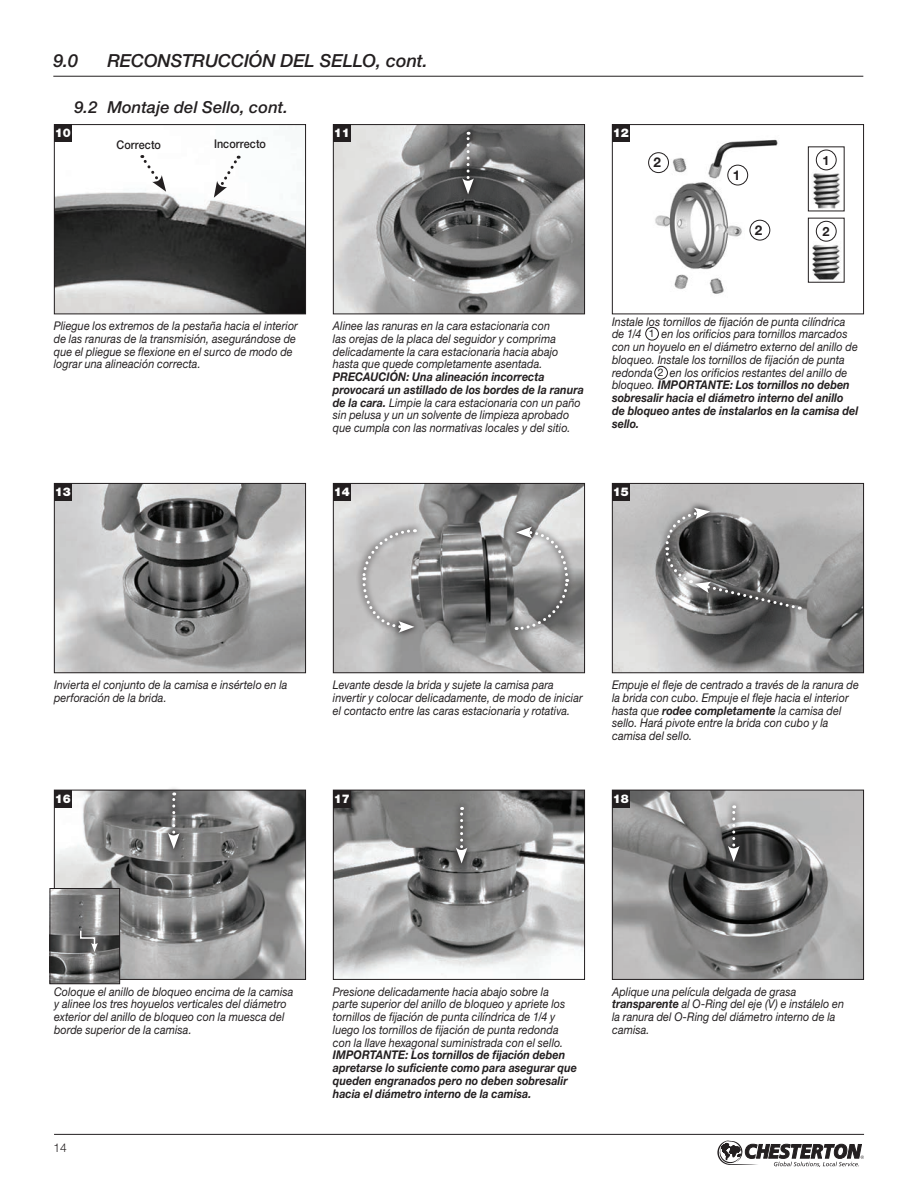
<style>
.page{position:relative;width:918px;height:1188px;background:#fff}
.page>*{position:absolute;margin:0;border:0;box-sizing:border-box;transform-origin:0 0}
.t1{font:italic 500 18px "Helvetica Neue LT Std";letter-spacing:-.005em;color:#231f20}
.t2{font:italic 500 16.5px "Helvetica Neue LT Std";letter-spacing:.005em;color:#231f20}
.t3{font:700 13.5px "Helvetica Neue LT Std";color:#231f20}
.t4{font:700 12.75px "Helvetica Neue LT Std";color:#231f20}
.t5{font:italic 12px/12.8px "Helvetica Neue LT Std";letter-spacing:.01em;color:#231f20;scale:.9 1}
.t6{font:italic 700 12px/12.8px "Helvetica Neue LT Std";letter-spacing:.005em;color:#231f20;scale:.9 1}
.t7{font:900 12px "Helvetica Neue LT Std";color:#fff}
.t8{font:500 12px "Helvetica Neue LT Std";letter-spacing:.01em;color:#231f20;scale:.9 1}
.t9{font:300 12px "Helvetica Neue LT Std";color:#231f20}
.t10{font:10.5px "Helvetica Neue LT Std";color:#231f20}
.s1{font-weight:700}
.s2{font-weight:400}
</style>
<div class="page">
<hr style="left:54px;top:1134px;width:810px;height:1px;background:#231f20">
<svg style="left:717px;top:1140px;width:147px;height:27px"></svg>
<img style="left:56px;top:155px;width:248px;height:157px">
<div style="left:54px;top:124px;width:252px;height:190px;border:1px solid #231f20"></div>
<div style="left:54px;top:124px;width:18px;height:18px;background:#231f20"></div>
<img style="left:335px;top:126px;width:248px;height:186px">
<div style="left:333px;top:124px;width:252px;height:190px;border:1px solid #231f20"></div>
<div style="left:333px;top:124px;width:18px;height:18px;background:#231f20"></div>
<img style="left:648px;top:139px;width:197px;height:155px">
<div style="left:612px;top:124px;width:252px;height:190px;border:1px solid #231f20"></div>
<div style="left:612px;top:124px;width:18px;height:18px;background:#231f20"></div>
<img style="left:56px;top:485px;width:248px;height:186px">
<div style="left:54px;top:483px;width:252px;height:190px;border:1px solid #231f20"></div>
<div style="left:54px;top:483px;width:18px;height:18px;background:#231f20"></div>
<img style="left:335px;top:485px;width:248px;height:186px">
<div style="left:333px;top:483px;width:252px;height:190px;border:1px solid #231f20"></div>
<div style="left:333px;top:483px;width:18px;height:18px;background:#231f20"></div>
<img style="left:614px;top:485px;width:248px;height:186px">
<div style="left:612px;top:483px;width:252px;height:190px;border:1px solid #231f20"></div>
<div style="left:612px;top:483px;width:18px;height:18px;background:#231f20"></div>
<img style="left:56px;top:792px;width:248px;height:186px">
<div style="left:54px;top:790px;width:252px;height:190px;border:1px solid #231f20"></div>
<div style="left:54px;top:790px;width:18px;height:18px;background:#231f20"></div>
<img style="left:335px;top:792px;width:248px;height:186px">
<div style="left:333px;top:790px;width:252px;height:190px;border:1px solid #231f20"></div>
<div style="left:333px;top:790px;width:18px;height:18px;background:#231f20"></div>
<img style="left:614px;top:792px;width:248px;height:186px">
<div style="left:612px;top:790px;width:252px;height:190px;border:1px solid #231f20"></div>
<div style="left:612px;top:790px;width:18px;height:18px;background:#231f20"></div>
<img style="left:51px;top:890px;width:67px;height:92px">
<div style="left:49px;top:888px;width:71px;height:96px;border:1px solid #231f20"></div>
<svg style="left:356px;top:523px;width:67px;height:116px;background:#a8a8a8"></svg>
<svg style="left:361px;top:528px;width:54px;height:105px;background:#b9b8b8"></svg>
<svg style="left:508px;top:520px;width:67px;height:117px;background:#989998"></svg>
<svg style="left:516px;top:527px;width:54px;height:105px;background:#9c9c9c"></svg>
<svg style="left:456px;top:125px;width:24px;height:76px"></svg>
<svg style="left:462px;top:132px;width:12px;height:62px"></svg>
<svg style="left:214px;top:156px;width:27px;height:42px"></svg>
<svg style="left:140px;top:155px;width:26px;height:37px"></svg>
<img style="left:810px;top:224px;width:33px;height:57px">
<div style="left:808px;top:218px;width:37px;height:65px;border:1px solid #231f20"></div>
<div style="left:816px;top:221px;width:20px;height:20px;background:#fff;border-radius:50%"></div>
<div style="left:816px;top:221px;width:21px;height:21px;border:1px solid #231f20;border-radius:50%"></div>
<img style="left:810px;top:153px;width:33px;height:56px">
<div style="left:808px;top:146px;width:37px;height:65px;border:1px solid #231f20"></div>
<div style="left:816px;top:150px;width:20px;height:20px;background:#fff;border-radius:50%"></div>
<div style="left:816px;top:150px;width:21px;height:20px;border:1px solid #231f20;border-radius:50%"></div>
<div style="left:728px;top:165px;width:20px;height:20px;background:#fff;border-radius:50%"></div>
<div style="left:727px;top:165px;width:21px;height:20px;border:1px solid #231f20;border-radius:50%"></div>
<div style="left:750px;top:220px;width:20px;height:20px;background:#fff;border-radius:50%"></div>
<div style="left:750px;top:220px;width:20px;height:20px;border:1px solid #231f20;border-radius:50%"></div>
<div style="left:649px;top:153px;width:19px;height:20px;background:#fff;border-radius:50%"></div>
<div style="left:648px;top:152px;width:21px;height:21px;border:1px solid #231f20;border-radius:50%"></div>
<svg style="left:688px;top:575px;width:119px;height:41px"></svg>
<svg style="left:659px;top:501px;width:57px;height:89px"></svg>
<svg style="left:664px;top:508px;width:136px;height:102px;background:#737373"></svg>
<svg style="left:161px;top:788px;width:25px;height:67px"></svg>
<svg style="left:168px;top:792px;width:12px;height:57px"></svg>
<svg style="left:449px;top:800px;width:25px;height:69px"></svg>
<svg style="left:456px;top:807px;width:11px;height:57px"></svg>
<svg style="left:721px;top:799px;width:25px;height:69px"></svg>
<svg style="left:728px;top:805px;width:12px;height:57px"></svg>
<svg style="left:73px;top:924px;width:31px;height:34px"></svg>
<svg style="left:79px;top:929px;width:19px;height:23px"></svg>
<hr style="left:53px;top:76px;width:810px;height:1px;background:#231f20">
<div style="left:645px;top:327px;width:14px;height:13px;border:1px solid #231f20;border-radius:50%"></div>
<div style="left:654px;top:366px;width:14px;height:13px;border:1px solid #231f20;border-radius:50%"></div>
<h1 class="t1" style="left:53px;top:50px;width:26px">9.0</h1>
<h1 class="t1" style="left:107px;top:50px;width:322px">RECONSTRUCCIÓN DEL SELLO, cont.</h1>
<h2 class="t2" style="left:74px;top:98px;width:215px">9.2 Montaje del Sello, cont.</h2>
<p class="t7" style="left:55px;top:126px;width:18px">10</p>
<p class="t7" style="left:334px;top:126px;width:18px">11</p>
<p class="t7" style="left:613px;top:126px;width:18px">12</p>
<p class="t8" style="left:117px;top:137px;width:51px">Correcto</p>
<p class="t8" style="left:214px;top:137px;width:59px">Incorrecto</p>
<p class="t3" style="left:653px;top:154px;width:9px">2</p>
<p class="t4" style="left:822px;top:152px;width:9px">1</p>
<p class="t3" style="left:733px;top:167px;width:9px">1</p>
<p class="t3" style="left:755px;top:222px;width:9px">2</p>
<p class="t4" style="left:822px;top:223px;width:9px">2</p>
<p class="t5" style="left:54px;top:319px;width:273px">Pliegue los extremos de la pestaña hacia el interior de las ranuras de la transmisión, asegurándose de que el pliegue se flexione en el surco de modo de lograr una alineación correcta.</p>
<p class="t5" style="left:333px;top:319px;width:252px">Alinee las ranuras en la cara estacionaria con las orejas de la placa del seguidor y comprima delicadamente la cara estacionaria hacia abajo hasta que quede completamente asentada.</p>
<p class="t5" style="left:333px;top:370px;width:280px"><span class="s1">PRECAUCIÓN: Una alineación incorrecta provocará un astillado de los bordes de la ranura de la cara.</span> Limpie la cara estacionaria con un paño sin pelusa y un un solvente de limpieza aprobado que cumpla con las normativas locales y del sitio.</p>
<p class="t5" style="left:612px;top:315px;width:261px">Instale los tornillos de fijación de punta cilíndrica de 1/4</p>
<p class="t5" style="left:612px;top:328px;width:275px;text-indent:50px">en los orificios para tornillos marcados con un hoyuelo en el diámetro externo del anillo de bloqueo. Instale los tornillos de fijación de punta redonda</p>
<p class="t10" style="left:649px;top:327px;width:7px">1</p>
<p class="t6" style="left:612px;top:366px;width:275px;text-indent:58px"><span class="s2">en los orificios restantes del anillo de bloqueo.</span> IMPORTANTE: Los tornillos no deben sobresalir hacia el diámetro interno del anillo de bloqueo antes de instalarlos en la camisa del sello.</p>
<p class="t10" style="left:658px;top:366px;width:7px">2</p>
<p class="t7" style="left:55px;top:485px;width:18px">13</p>
<p class="t7" style="left:334px;top:485px;width:18px">14</p>
<p class="t7" style="left:613px;top:485px;width:18px">15</p>
<p class="t5" style="left:54px;top:678px;width:261px">Invierta el conjunto de la camisa e insértelo en la perforación de la brida.</p>
<p class="t7" style="left:55px;top:792px;width:18px">16</p>
<p class="t5" style="left:333px;top:678px;width:279px">Levante desde la brida y sujete la camisa para invertir y colocar delicadamente, de modo de iniciar el contacto entre las caras estacionaria y rotativa.</p>
<p class="t5" style="left:612px;top:678px;width:276px">Empuje el fleje de centrado a través de la ranura de la brida con cubo. Empuje el fleje hacia el interior hasta que <span class="s1">rodee completamente</span> la camisa del sello. Hará pivote entre la brida con cubo y la camisa del sello.</p>
<p class="t7" style="left:334px;top:792px;width:18px">17</p>
<p class="t7" style="left:613px;top:792px;width:18px">18</p>
<p class="t5" style="left:54px;top:985px;width:268px">Coloque el anillo de bloqueo encima de la camisa y alinee los tres hoyuelos verticales del diámetro exterior del anillo de bloqueo con la muesca del borde superior de la camisa.</p>
<p class="t9" style="left:53px;top:1140px;width:15px">14</p>
<p class="t5" style="left:333px;top:985px;width:260px">Presione delicadamente hacia abajo sobre la parte superior del anillo de bloqueo y apriete los tornillos de fijación de punta cilíndrica de 1/4 y luego los tornillos de fijación de punta redonda con la llave hexagonal suministrada con el sello.</p>
<p class="t6" style="left:333px;top:1049px;width:273px">IMPORTANTE: Los tornillos de fijación deben apretarse lo suficiente como para asegurar que queden engranados pero no deben sobresalir hacia el diámetro interno de la camisa.</p>
<p class="t5" style="left:612px;top:985px;width:259px">Aplique una película delgada de grasa <span class="s1">transparente</span> al O-Ring del eje (V) e instálelo en la ranura del O-Ring del diámetro interno de la camisa.</p>
</div>
